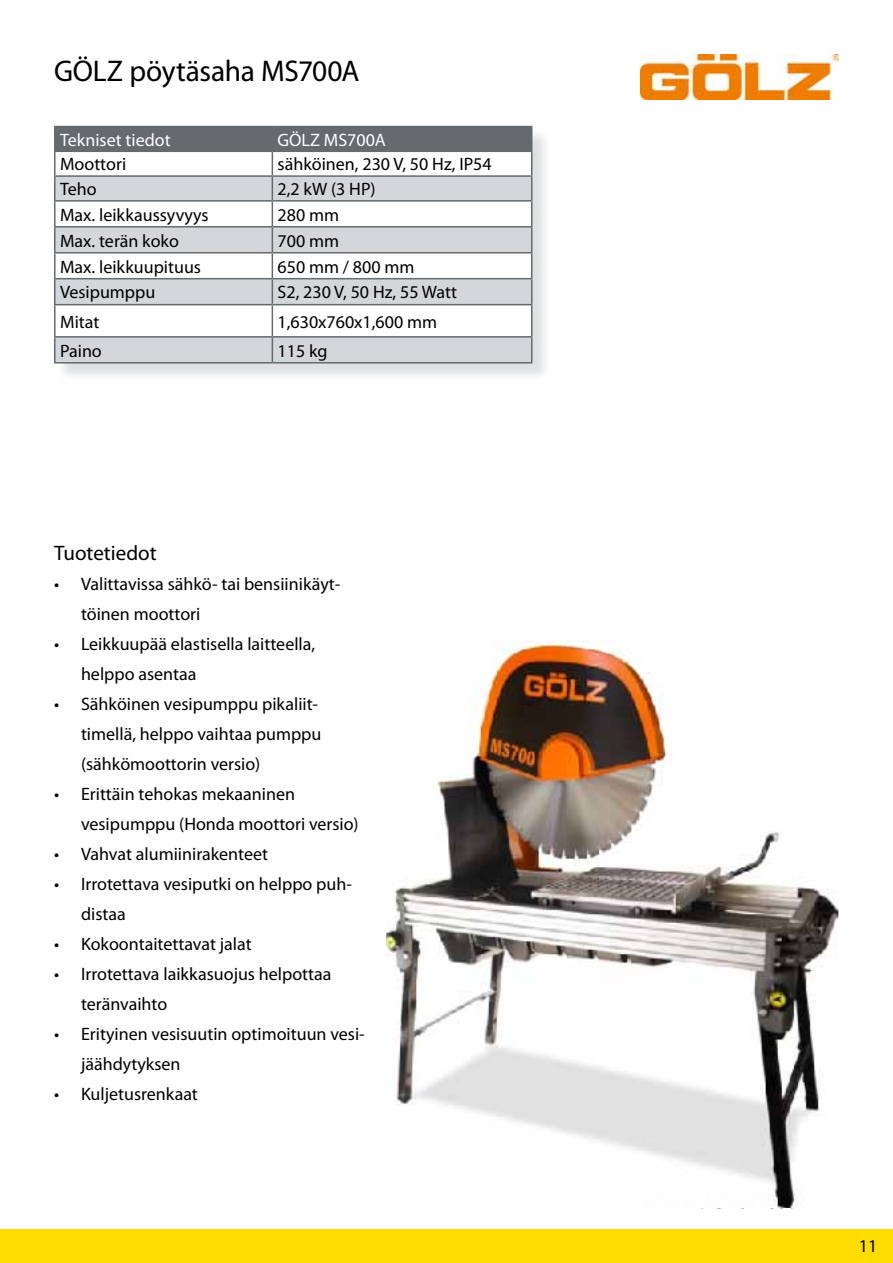
<style>
.page{position:relative;width:893px;height:1263px;background:#fff}
.page>*{position:absolute;margin:0;border:0;box-sizing:border-box;transform-origin:0 0}
.t1{font:30px "Myriad Pro";letter-spacing:-.01em;color:#000}
.t2{font:21px "Myriad Pro";color:#000}
.t3{font:18px/30px "Myriad Pro";color:#000}
.t4{font:18px "Myriad Pro";color:#fff}
</style>
<div class="page">
<div style="left:0;top:1229px;width:893px;height:34px;background:#fd0"></div>
<img style="left:640px;top:54px;width:199px;height:46px">
<div style="left:56px;top:128px;width:495px;height:254px;background:#d4d7d9;opacity:.75"></div>
<svg style="left:56px;top:305px;width:475px;height:57px"></svg>
<hr style="left:54px;top:126px;width:218px;height:1px;background:#646a6e">
<hr style="left:54px;top:127px;width:2px;height:24px;background:#646a6e">
<hr style="left:272px;top:126px;width:260px;height:1px;background:#646a6e">
<hr style="left:54px;top:151px;width:218px;height:1px;background:#646a6e">
<hr style="left:54px;top:152px;width:2px;height:23px;background:#646a6e">
<hr style="left:54px;top:175px;width:218px;height:2px;background:#646a6e">
<hr style="left:54px;top:177px;width:2px;height:23px;background:#646a6e">
<hr style="left:54px;top:200px;width:218px;height:2px;background:#646a6e">
<hr style="left:54px;top:202px;width:2px;height:24px;background:#646a6e">
<hr style="left:54px;top:226px;width:218px;height:2px;background:#646a6e">
<hr style="left:54px;top:228px;width:2px;height:24px;background:#646a6e">
<hr style="left:54px;top:252px;width:218px;height:1px;background:#646a6e">
<hr style="left:54px;top:253px;width:2px;height:25px;background:#646a6e">
<hr style="left:54px;top:278px;width:218px;height:1px;background:#646a6e">
<hr style="left:54px;top:279px;width:2px;height:25px;background:#646a6e">
<hr style="left:54px;top:304px;width:218px;height:1px;background:#646a6e">
<hr style="left:54px;top:305px;width:2px;height:31px;background:#646a6e">
<hr style="left:272px;top:304px;width:260px;height:1px;background:#646a6e">
<hr style="left:272px;top:305px;width:1px;height:31px;background:#646a6e">
<hr style="left:531px;top:305px;width:1px;height:31px;background:#646a6e">
<hr style="left:54px;top:336px;width:218px;height:2px;background:#646a6e">
<hr style="left:54px;top:338px;width:2px;height:24px;background:#646a6e">
<hr style="left:272px;top:336px;width:260px;height:2px;background:#646a6e">
<svg style="left:272px;top:338px;width:1px;height:24px"></svg>
<svg style="left:531px;top:338px;width:1px;height:24px"></svg>
<hr style="left:54px;top:362px;width:218px;height:1px;background:#646a6e">
<hr style="left:272px;top:362px;width:260px;height:1px;background:#646a6e">
<svg style="left:55px;top:127px;width:477px;height:177px"></svg>
<img style="left:387px;top:641px;width:452px;height:567px">
<h1 class="t1" style="left:54px;top:52px;width:307px">GÖLZ pöytäsaha MS700A</h1>
<p class="t4" style="left:60px;top:129px;width:112px">Tekniset tiedot</p>
<p class="t4" style="left:278px;top:129px;width:110px">GÖLZ MS700A</p>
<p class="t3" style="left:60px;top:149px;width:68px">Moottori</p>
<p class="t3" style="left:278px;top:149px;width:216px">sähköinen, 230 V, 50 Hz, IP54</p>
<p class="t3" style="left:60px;top:174px;width:38px">Teho</p>
<p class="t3" style="left:278px;top:174px;width:100px">2,2 kW (3 HP)</p>
<p class="t3" style="left:60px;top:199px;width:150px">Max. leikkaussyvyys</p>
<p class="t3" style="left:278px;top:199px;width:63px">280 mm</p>
<p class="t3" style="left:60px;top:225px;width:120px">Max. terän koko</p>
<p class="t3" style="left:278px;top:225px;width:63px">700 mm</p>
<p class="t3" style="left:60px;top:251px;width:143px">Max. leikkuupituus</p>
<p class="t3" style="left:278px;top:251px;width:138px">650 mm / 800 mm</p>
<p class="t3" style="left:60px;top:277px;width:97px">Vesipumppu</p>
<p class="t3" style="left:278px;top:277px;width:181px">S2, 230 V, 50 Hz, 55 Watt</p>
<p class="t3" style="left:60px;top:306px;width:41px">Mitat</p>
<p class="t3" style="left:278px;top:306px;width:161px">1,630x760x1,600 mm</p>
<p class="t3" style="left:60px;top:335px;width:43px">Paino</p>
<p class="t3" style="left:278px;top:335px;width:52px">115 kg</p>
<p class="t2" style="left:54px;top:540px;width:104px">Tuotetiedot</p>
<p class="t3" style="left:81px;top:569px;width:261px;text-indent:-27px">• Valittavissa sähkö- tai bensiinikäyt&shy;töinen moottori</p>
<p class="t3" style="left:81px;top:629px;width:236px;text-indent:-27px">• Leikkuupää elastisella laitteella, helppo asentaa</p>
<p class="t3" style="left:81px;top:689px;width:242px;text-indent:-27px">• Sähköinen vesipumppu pikaliit&shy;timellä, helppo vaihtaa pumppu (sähkömoottorin versio)</p>
<p class="t3" style="left:81px;top:779px;width:279px;text-indent:-27px">• Erittäin tehokas mekaaninen vesipumppu (Honda moottori versio)</p>
<p class="t3" style="left:54px;top:839px;width:216px">• Vahvat alumiinirakenteet</p>
<p class="t3" style="left:81px;top:869px;width:272px;text-indent:-27px">• Irrotettava vesiputki on helppo puh&shy;distaa</p>
<p class="t3" style="left:54px;top:929px;width:199px">• Kokoontaitettavat jalat</p>
<p class="t3" style="left:81px;top:959px;width:252px;text-indent:-27px">• Irrotettava laikkasuojus helpottaa teränvaihto</p>
<p class="t3" style="left:81px;top:1019px;width:285px;text-indent:-27px">• Erityinen vesisuutin optimoituun vesi&shy;jäähdytyksen</p>
<p class="t3" style="left:54px;top:1079px;width:145px">• Kuljetusrenkaat</p>
<p class="t3" style="left:859px;top:1230px;width:20px">11</p>
</div>
